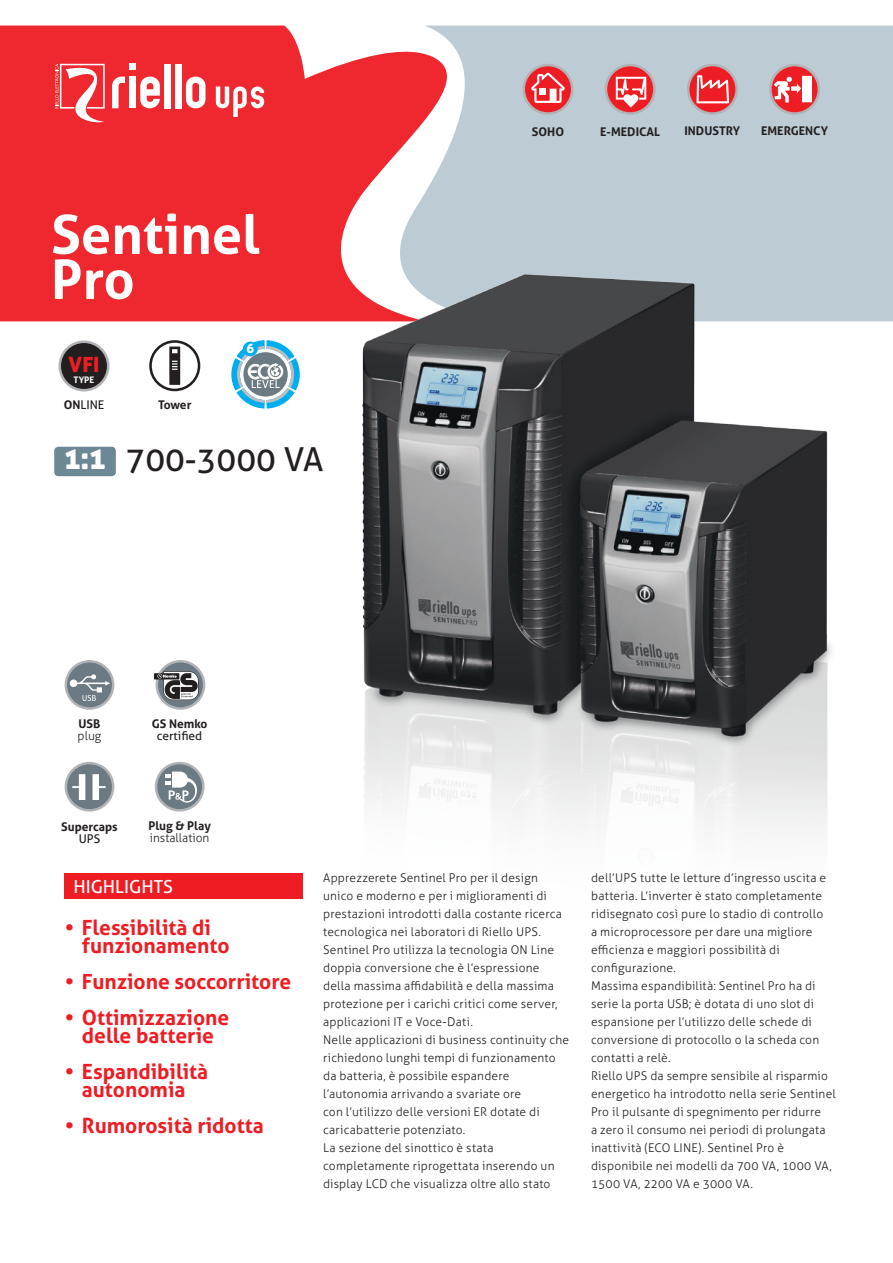
<style>
.page{position:relative;width:893px;height:1263px;background:#fff}
.page>*{position:absolute;margin:0;border:0;box-sizing:border-box;transform-origin:0 0}
.t1{font:700 54px/45px "Aller";color:#fff}
.t2{font:33px "Aller";color:#231f20}
.t3{font:700 21px/18px "Aller";color:#ee1d23;text-align:center}
.t4{font:21px "Aller Display";color:#ee1d23}
.t5{font:18px "Aller";color:#fff}
.t6{font:13.05px "Aller Display";color:#fff}
.t7{font:300 12px/18px "Aller";letter-spacing:.015em;color:#231f20}
.t8{font:700 12px "Aller";color:#231f20}
.t9{font:12px "Aller";color:#231f20}
.t10{font:700 9px "Aller";color:#fff}
.s1{font-weight:700}
.s2{font-family:"Aller Display";font-size:30px;color:#fff}
</style>
<div class="page">
<div style="left:475px;top:26px;width:418px;height:295px;background:#bdccd4"></div>
<svg style="left:0;top:26px;width:475px;height:295px;background:#ec4c52"></svg>
<svg style="left:216px;top:86px;width:48px;height:31px"></svg>
<svg style="left:112px;top:77px;width:13px;height:31px"></svg>
<div style="left:129px;top:64px;width:7px;height:6px;background:#fff"></div>
<div style="left:129px;top:77px;width:7px;height:31px;background:#fff"></div>
<svg style="left:140px;top:77px;width:20px;height:31px"></svg>
<div style="left:164px;top:64px;width:7px;height:44px;background:#fff"></div>
<div style="left:175px;top:64px;width:7px;height:44px;background:#fff"></div>
<svg style="left:186px;top:77px;width:19px;height:31px"></svg>
<svg style="left:55px;top:63px;width:50px;height:61px"></svg>
<div style="left:54px;top:447px;width:62px;height:29px;background:#6c8895;border-radius:4px"></div>
<img style="left:330px;top:266px;width:532px;height:565px">
<svg style="left:65px;top:660px;width:49px;height:50px"></svg>
<div style="left:67px;top:662px;width:45px;height:45px;background:#6b7a83;border-radius:50%"></div>
<svg style="left:70px;top:674px;width:40px;height:27px"></svg>
<div style="left:155px;top:762px;width:50px;height:49px;background:#b2b3b7;border-radius:50%"></div>
<div style="left:157px;top:764px;width:45px;height:45px;background:#6b7a83;border-radius:50%"></div>
<svg style="left:166px;top:771px;width:31px;height:32px"></svg>
<svg style="left:156px;top:660px;width:49px;height:50px"></svg>
<div style="left:158px;top:662px;width:45px;height:45px;background:#6b7a83;border-radius:50%"></div>
<div style="left:154px;top:673px;width:25px;height:6px;background:#231f20"></div>
<svg style="left:157px;top:671px;width:42px;height:29px"></svg>
<svg style="left:769px;top:64px;width:51px;height:51px"></svg>
<div style="left:772px;top:66px;width:46px;height:46px;background:#ee1d23;border-radius:50%"></div>
<svg style="left:774px;top:76px;width:38px;height:27px"></svg>
<svg style="left:605px;top:64px;width:51px;height:51px"></svg>
<svg style="left:607px;top:66px;width:46px;height:46px"></svg>
<svg style="left:616px;top:77px;width:30px;height:31px"></svg>
<svg style="left:687px;top:64px;width:51px;height:51px"></svg>
<div style="left:689px;top:66px;width:46px;height:46px;background:#ee1d23;border-radius:50%"></div>
<svg style="left:696px;top:75px;width:33px;height:28px"></svg>
<svg style="left:58px;top:340px;width:51px;height:51px"></svg>
<div style="left:61px;top:343px;width:46px;height:46px;background:#231f20;border-radius:50%"></div>
<div style="left:65px;top:762px;width:49px;height:49px;background:#b2b3b7;border-radius:50%"></div>
<div style="left:67px;top:764px;width:45px;height:45px;background:#6b7a83;border-radius:50%"></div>
<svg style="left:72px;top:774px;width:13px;height:26px"></svg>
<svg style="left:93px;top:774px;width:13px;height:26px"></svg>
<svg style="left:522px;top:64px;width:51px;height:51px"></svg>
<div style="left:525px;top:66px;width:46px;height:46px;background:#ee1d23;border-radius:50%"></div>
<svg style="left:531px;top:73px;width:34px;height:30px"></svg>
<div style="left:539px;top:89px;width:7px;height:6px;background:#fff"></div>
<svg style="left:231px;top:340px;width:69px;height:69px"></svg>
<div style="left:243px;top:342px;width:15px;height:14px;background:#00aeef;border-radius:50%"></div>
<svg style="left:149px;top:340px;width:51px;height:51px"></svg>
<div style="left:65px;top:873px;width:238px;height:26px;background:#ee1d23"></div>
<h1 class="t1" style="left:51px;top:212px;width:210px">Sentinel<br>Pro</h1>
<h3 class="t4" style="left:69px;top:351px;width:32px">VFI</h3>
<p class="t10" style="left:74px;top:374px;width:22px">TYPE</p>
<p class="t9" style="left:64px;top:398px;width:42px"><span class="s1">ON</span>LINE</p>
<p class="t8" style="left:158px;top:397px;width:35px">Tower</p>
<p class="t6" style="left:246px;top:340px;width:9px">6</p>
<h2 class="t2" style="left:64px;top:439px;width:261px"><span class="s2">1:1</span> 700-3000 VA</h2>
<p class="t8" style="left:79px;top:716px;width:23px">USB</p>
<p class="t7" style="left:78px;top:727px;width:25px">plug</p>
<p class="t8" style="left:61px;top:819px;width:58px">Supercaps</p>
<p class="t9" style="left:79px;top:831px;width:23px">UPS</p>
<p class="t8" style="left:152px;top:716px;width:57px">GS Nemko</p>
<p class="t9" style="left:157px;top:728px;width:47px">certified</p>
<p class="t8" style="left:148px;top:818px;width:64px">Plug &amp; Play</p>
<p class="t7" style="left:150px;top:829px;width:61px">installation</p>
<p class="t8" style="left:532px;top:124px;width:34px">SOHO</p>
<p class="t8" style="left:600px;top:124px;width:61px">E-MEDICAL</p>
<p class="t8" style="left:684px;top:123px;width:57px">INDUSTRY</p>
<p class="t8" style="left:761px;top:123px;width:68px">EMERGENCY</p>
<h3 class="t5" style="left:73px;top:875px;width:101px">HIGHLIGHTS</h3>
<h3 class="t3" style="left:82px;top:918px;width:149px;text-align:left;text-indent:-17px">• Flessibilità di funzionamento</h3>
<h3 class="t3" style="left:65px;top:972px;width:228px">• Funzione soccorritore</h3>
<h3 class="t3" style="left:65px;top:1008px;width:166px">• Ottimizzazione delle batterie</h3>
<h3 class="t3" style="left:65px;top:1062px;width:145px">• Espandibilità autonomia</h3>
<h3 class="t3" style="left:65px;top:1116px;width:200px">• Rumorosità ridotta</h3>
<p class="t7" style="left:323px;top:869px;width:248px">Apprezzerete Sentinel Pro per il design unico e moderno e per i miglioramenti di prestazioni introdotti dalla costante ricerca tecnologica nei laboratori di Riello UPS.<br>Sentinel Pro utilizza la tecnologia ON Line doppia conversione che è l’espressione della massima affidabilità e della massima protezione per i carichi critici come server, applicazioni IT e Voce-Dati.<br>Nelle applicazioni di business continuity che richiedono lunghi tempi di funzionamento da batteria, è possibile espandere l’autonomia arrivando a svariate ore<br>con l’utilizzo delle versioni ER dotate di caricabatterie potenziato.<br>La sezione del sinottico è stata completamente riprogettata inserendo un display LCD che visualizza oltre allo stato</p>
<p class="t7" style="left:591px;top:869px;width:246px">dell’UPS tutte le letture d’ingresso uscita e batteria. L’inverter è stato completamente ridisegnato così pure lo stadio di controllo<br>a microprocessore per dare una migliore efficienza e maggiori possibilità di configurazione.<br>Massima espandibilità: Sentinel Pro ha di serie la porta USB; è dotata di uno slot di espansione per l’utilizzo delle schede di conversione di protocollo o la scheda con contatti a relè.<br>Riello UPS da sempre sensibile al risparmio energetico ha introdotto nella serie Sentinel Pro il pulsante di spegnimento per ridurre<br>a zero il consumo nei periodi di prolungata inattività (ECO LINE). Sentinel Pro è disponibile nei modelli da 700 VA, 1000 VA, 1500 VA, 2200 VA e 3000 VA.</p>
</div>
